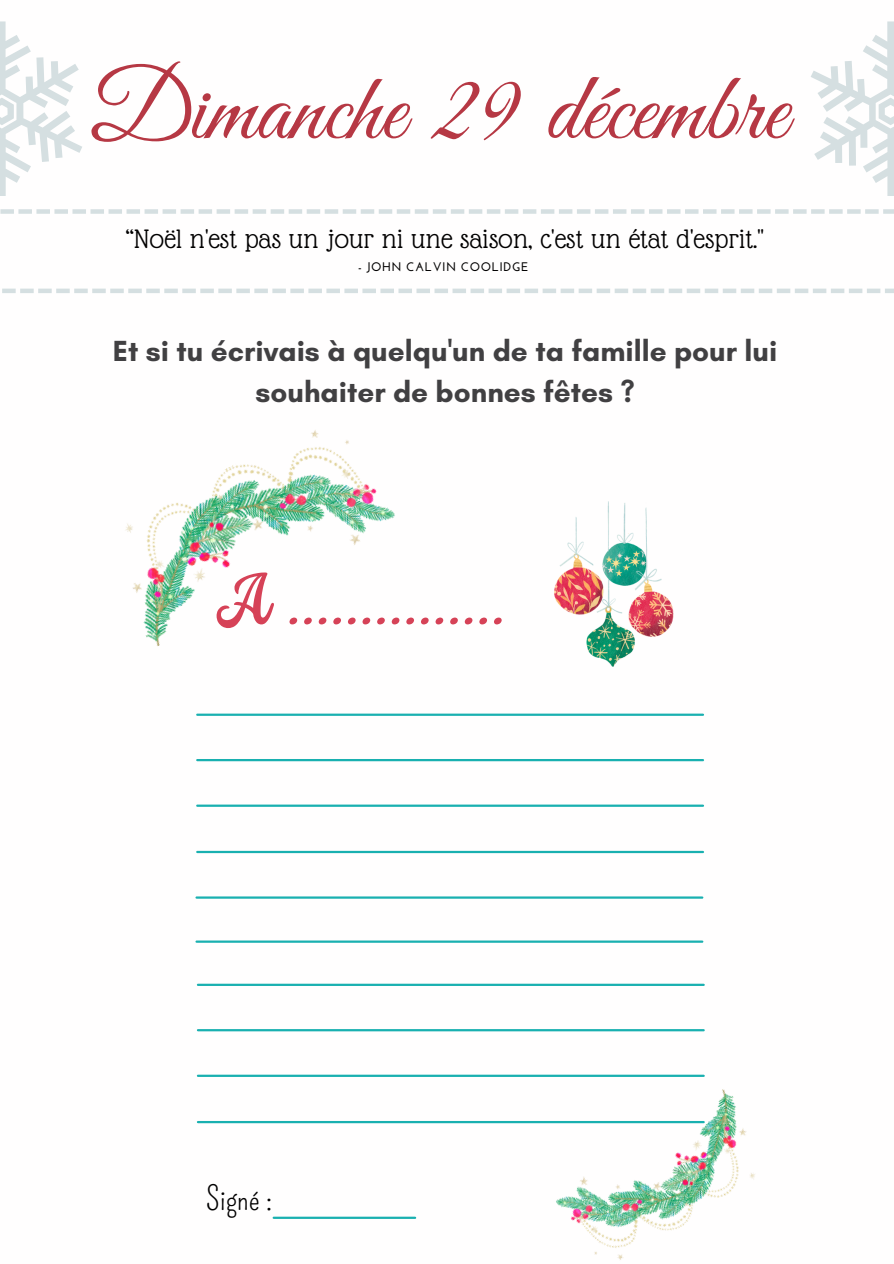
<style>
.page{position:relative;width:894px;height:1264px;background:#fff}
.page>*{position:absolute;margin:0;border:0;box-sizing:border-box;transform-origin:0 0}
.t1{font:97.5px "Great Vibes";color:#b63844}
.t2{font:800 57.75px "Stars Love Bottom";color:#d64257}
.t3{font:32.55px "Pompiere";color:#000}
.t4{font:700 29.55px/40.5px "Glacial Indifference";color:#414042;text-align:center}
.t5{font:28.95px "Glass Antiqua";letter-spacing:.01em;color:#000}
.t6{font:700 12.45px "Josefin Sans";letter-spacing:.04em;color:#000}
</style>
<div class="page">
<svg style="left:0;top:21px;width:82px;height:175px"></svg>
<svg style="left:811px;top:21px;width:82px;height:175px"></svg>
<div style="left:0;top:209px;width:14px;height:5px;background:#d5dfe1"></div>
<div style="left:18px;top:209px;width:14px;height:5px;background:#d5dfe1"></div>
<div style="left:36px;top:209px;width:14px;height:5px;background:#d5dfe1"></div>
<div style="left:54px;top:209px;width:14px;height:5px;background:#d5dfe1"></div>
<div style="left:72px;top:209px;width:14px;height:5px;background:#d5dfe1"></div>
<div style="left:90px;top:209px;width:14px;height:5px;background:#d5dfe1"></div>
<div style="left:108px;top:209px;width:14px;height:5px;background:#d5dfe1"></div>
<div style="left:126px;top:209px;width:14px;height:5px;background:#d5dfe1"></div>
<div style="left:144px;top:209px;width:14px;height:5px;background:#d5dfe1"></div>
<div style="left:162px;top:209px;width:14px;height:5px;background:#d5dfe1"></div>
<div style="left:180px;top:209px;width:14px;height:5px;background:#d5dfe1"></div>
<div style="left:198px;top:209px;width:14px;height:5px;background:#d5dfe1"></div>
<div style="left:216px;top:209px;width:14px;height:5px;background:#d5dfe1"></div>
<div style="left:234px;top:209px;width:14px;height:5px;background:#d5dfe1"></div>
<div style="left:252px;top:209px;width:14px;height:5px;background:#d5dfe1"></div>
<div style="left:270px;top:209px;width:14px;height:5px;background:#d5dfe1"></div>
<div style="left:288px;top:209px;width:14px;height:5px;background:#d5dfe1"></div>
<div style="left:306px;top:209px;width:14px;height:5px;background:#d5dfe1"></div>
<div style="left:324px;top:209px;width:14px;height:5px;background:#d5dfe1"></div>
<div style="left:342px;top:209px;width:14px;height:5px;background:#d5dfe1"></div>
<div style="left:360px;top:209px;width:14px;height:5px;background:#d5dfe1"></div>
<div style="left:378px;top:209px;width:14px;height:5px;background:#d5dfe1"></div>
<div style="left:396px;top:209px;width:14px;height:5px;background:#d5dfe1"></div>
<div style="left:414px;top:209px;width:14px;height:5px;background:#d5dfe1"></div>
<div style="left:432px;top:209px;width:14px;height:5px;background:#d5dfe1"></div>
<div style="left:450px;top:209px;width:14px;height:5px;background:#d5dfe1"></div>
<div style="left:468px;top:209px;width:14px;height:5px;background:#d5dfe1"></div>
<div style="left:486px;top:209px;width:14px;height:5px;background:#d5dfe1"></div>
<div style="left:504px;top:209px;width:14px;height:5px;background:#d5dfe1"></div>
<div style="left:522px;top:209px;width:14px;height:5px;background:#d5dfe1"></div>
<div style="left:540px;top:209px;width:14px;height:5px;background:#d5dfe1"></div>
<div style="left:558px;top:209px;width:14px;height:5px;background:#d5dfe1"></div>
<div style="left:576px;top:209px;width:14px;height:5px;background:#d5dfe1"></div>
<div style="left:594px;top:209px;width:14px;height:5px;background:#d5dfe1"></div>
<div style="left:612px;top:209px;width:14px;height:5px;background:#d5dfe1"></div>
<div style="left:630px;top:209px;width:14px;height:5px;background:#d5dfe1"></div>
<div style="left:648px;top:209px;width:14px;height:5px;background:#d5dfe1"></div>
<div style="left:666px;top:209px;width:14px;height:5px;background:#d5dfe1"></div>
<div style="left:684px;top:209px;width:14px;height:5px;background:#d5dfe1"></div>
<div style="left:702px;top:209px;width:14px;height:5px;background:#d5dfe1"></div>
<div style="left:720px;top:209px;width:14px;height:5px;background:#d5dfe1"></div>
<div style="left:738px;top:209px;width:14px;height:5px;background:#d5dfe1"></div>
<div style="left:756px;top:209px;width:14px;height:5px;background:#d5dfe1"></div>
<div style="left:774px;top:209px;width:14px;height:5px;background:#d5dfe1"></div>
<div style="left:792px;top:209px;width:14px;height:5px;background:#d5dfe1"></div>
<div style="left:810px;top:209px;width:14px;height:5px;background:#d5dfe1"></div>
<div style="left:828px;top:209px;width:14px;height:5px;background:#d5dfe1"></div>
<div style="left:846px;top:209px;width:14px;height:5px;background:#d5dfe1"></div>
<div style="left:864px;top:209px;width:14px;height:5px;background:#d5dfe1"></div>
<div style="left:882px;top:209px;width:11px;height:5px;background:#d5dfe1"></div>
<div style="left:2px;top:288px;width:14px;height:5px;background:#d5dfe1"></div>
<div style="left:20px;top:288px;width:14px;height:5px;background:#d5dfe1"></div>
<div style="left:38px;top:288px;width:14px;height:5px;background:#d5dfe1"></div>
<div style="left:56px;top:288px;width:14px;height:5px;background:#d5dfe1"></div>
<div style="left:74px;top:288px;width:14px;height:5px;background:#d5dfe1"></div>
<div style="left:92px;top:288px;width:14px;height:5px;background:#d5dfe1"></div>
<div style="left:110px;top:288px;width:14px;height:5px;background:#d5dfe1"></div>
<div style="left:128px;top:288px;width:14px;height:5px;background:#d5dfe1"></div>
<div style="left:146px;top:288px;width:14px;height:5px;background:#d5dfe1"></div>
<div style="left:164px;top:288px;width:14px;height:5px;background:#d5dfe1"></div>
<div style="left:182px;top:288px;width:14px;height:5px;background:#d5dfe1"></div>
<div style="left:200px;top:288px;width:14px;height:5px;background:#d5dfe1"></div>
<div style="left:218px;top:288px;width:14px;height:5px;background:#d5dfe1"></div>
<div style="left:236px;top:288px;width:14px;height:5px;background:#d5dfe1"></div>
<div style="left:254px;top:288px;width:14px;height:5px;background:#d5dfe1"></div>
<div style="left:272px;top:288px;width:14px;height:5px;background:#d5dfe1"></div>
<div style="left:290px;top:288px;width:14px;height:5px;background:#d5dfe1"></div>
<div style="left:308px;top:288px;width:14px;height:5px;background:#d5dfe1"></div>
<div style="left:326px;top:288px;width:14px;height:5px;background:#d5dfe1"></div>
<div style="left:344px;top:288px;width:14px;height:5px;background:#d5dfe1"></div>
<div style="left:362px;top:288px;width:14px;height:5px;background:#d5dfe1"></div>
<div style="left:380px;top:288px;width:14px;height:5px;background:#d5dfe1"></div>
<div style="left:398px;top:288px;width:14px;height:5px;background:#d5dfe1"></div>
<div style="left:416px;top:288px;width:14px;height:5px;background:#d5dfe1"></div>
<div style="left:434px;top:288px;width:14px;height:5px;background:#d5dfe1"></div>
<div style="left:452px;top:288px;width:14px;height:5px;background:#d5dfe1"></div>
<div style="left:470px;top:288px;width:14px;height:5px;background:#d5dfe1"></div>
<div style="left:488px;top:288px;width:14px;height:5px;background:#d5dfe1"></div>
<div style="left:506px;top:288px;width:14px;height:5px;background:#d5dfe1"></div>
<div style="left:524px;top:288px;width:14px;height:5px;background:#d5dfe1"></div>
<div style="left:542px;top:288px;width:14px;height:5px;background:#d5dfe1"></div>
<div style="left:560px;top:288px;width:14px;height:5px;background:#d5dfe1"></div>
<div style="left:578px;top:288px;width:14px;height:5px;background:#d5dfe1"></div>
<div style="left:596px;top:288px;width:14px;height:5px;background:#d5dfe1"></div>
<div style="left:614px;top:288px;width:14px;height:5px;background:#d5dfe1"></div>
<div style="left:632px;top:288px;width:14px;height:5px;background:#d5dfe1"></div>
<div style="left:650px;top:288px;width:14px;height:5px;background:#d5dfe1"></div>
<div style="left:668px;top:288px;width:14px;height:5px;background:#d5dfe1"></div>
<div style="left:686px;top:288px;width:14px;height:5px;background:#d5dfe1"></div>
<div style="left:704px;top:288px;width:14px;height:5px;background:#d5dfe1"></div>
<div style="left:722px;top:288px;width:14px;height:5px;background:#d5dfe1"></div>
<div style="left:740px;top:288px;width:14px;height:5px;background:#d5dfe1"></div>
<div style="left:758px;top:288px;width:14px;height:5px;background:#d5dfe1"></div>
<div style="left:776px;top:288px;width:14px;height:5px;background:#d5dfe1"></div>
<div style="left:794px;top:288px;width:14px;height:5px;background:#d5dfe1"></div>
<div style="left:812px;top:288px;width:14px;height:5px;background:#d5dfe1"></div>
<div style="left:830px;top:288px;width:14px;height:5px;background:#d5dfe1"></div>
<div style="left:848px;top:288px;width:14px;height:5px;background:#d5dfe1"></div>
<div style="left:866px;top:288px;width:14px;height:5px;background:#d5dfe1"></div>
<div style="left:884px;top:288px;width:9px;height:5px;background:#d5dfe1"></div>
<hr style="left:197px;top:713px;width:505px;height:3px;background:#19b0b0">
<hr style="left:197px;top:759px;width:505px;height:2px;background:#19b0b0">
<hr style="left:197px;top:804px;width:505px;height:2px;background:#19b0b0">
<hr style="left:197px;top:850px;width:505px;height:3px;background:#19b0b0">
<hr style="left:196px;top:896px;width:506px;height:2px;background:#19b0b0">
<img style="left:125px;top:430px;width:270px;height:216px">
<hr style="left:198px;top:983px;width:505px;height:2px;background:#19b0b0">
<hr style="left:198px;top:1029px;width:505px;height:2px;background:#19b0b0">
<hr style="left:198px;top:1074px;width:505px;height:2px;background:#19b0b0">
<hr style="left:198px;top:1120px;width:505px;height:3px;background:#19b0b0">
<hr style="left:273px;top:1216px;width:142px;height:2px;background:#19b0b0">
<img style="left:554px;top:501px;width:120px;height:166px">
<img style="left:552px;top:1089px;width:203px;height:171px">
<hr style="left:196px;top:940px;width:506px;height:2px;background:#19b0b0">
<p class="t1" style="left:91px;top:55px;width:697px">Dimanche 29 décembre</p>
<h1 class="t5" style="left:126px;top:223px;width:639px">“Noël n'est pas un jour ni une saison, c'est un état d'esprit."</h1>
<p class="t6" style="left:358px;top:262px;width:172px">- JOHN CALVIN COOLIDGE</p>
<p class="t4" style="left:113px;top:331px;width:666px">Et si tu écrivais à quelqu'un de ta famille pour lui souhaiter de bonnes fêtes ?</p>
<h4 class="t2" style="left:216px;top:570px;width:290px">A ...............</h4>
<p class="t3" style="left:206px;top:1179px;width:68px">Signé :</p>
</div>
